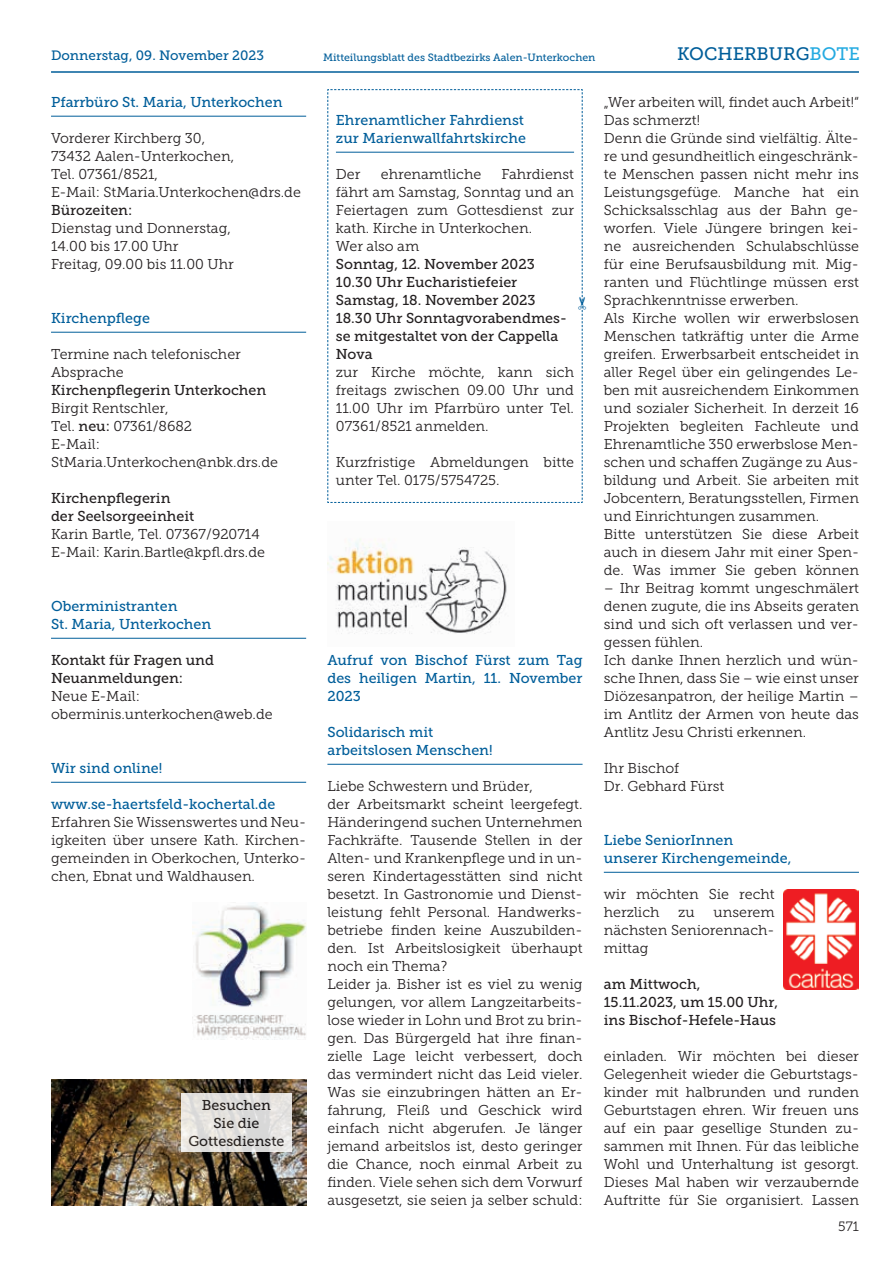
<style>
.page{position:relative;width:893px;height:1263px;background:#fff}
.page>*{position:absolute;margin:0;border:0;box-sizing:border-box;transform-origin:0 0}
.t1{font:18px "Museo Slab 500";color:#005e9a}
.t2{font:14.25px/18px "Museo Slab 300";color:#231f20}
.t3{font:14.25px/18px "Museo Slab 500";color:#231f20}
.t4{font:14.25px/18px "Museo Slab 500";color:#005e9a}
.t5{font:13.5px "Museo Slab 500";color:#005e9a}
.t6{font:13.5px "Museo Slab 300";color:#231f20}
.t7{font:10.5px "Museo Slab 500";color:#005e9a}
.s1{color:#24aae1}
.s2{font-family:"Museo Slab 500"}
</style>
<div class="page">
<hr style="left:51px;top:71px;width:808px;height:2px;background:#005e9a">
<hr style="left:51px;top:116px;width:255px;height:1px;background:#005e9a">
<hr style="left:51px;top:332px;width:255px;height:1px;background:#005e9a">
<hr style="left:51px;top:638px;width:255px;height:1px;background:#005e9a">
<hr style="left:51px;top:782px;width:255px;height:1px;background:#005e9a">
<hr style="left:327px;top:764px;width:256px;height:1px;background:#005e9a">
<hr style="left:604px;top:872px;width:255px;height:1px;background:#005e9a">
<img style="left:327px;top:539px;width:180px;height:95px">
<img style="left:783px;top:890px;width:76px;height:99px">
<img style="left:193px;top:903px;width:113px;height:137px">
<img style="left:51px;top:1079px;width:255px;height:126px">
<svg style="left:181px;top:1093px;width:111px;height:58px;background:#e2e1de"></svg>
<svg style="left:327px;top:89px;width:256px;height:414px"></svg>
<p class="t5" style="left:51px;top:48px;width:215px">Donnerstag, 09. November 2023</p>
<p class="t7" style="left:323px;top:51px;width:274px">Mitteilungsblatt des Stadtbezirks Aalen-Unterkochen</p>
<p class="t1" style="left:677px;top:44px;width:184px">KOCHERBURG<span class="s1">BOTE</span></p>
<p class="t4" style="left:51px;top:93px;width:233px">Pfarrbüro St. Maria, Unterkochen</p>
<p class="t2" style="left:51px;top:129px;width:251px">Vorderer Kirchberg 30,<br>73432 Aalen-Unterkochen,<br>Tel. 07361/8521,<br>E-Mail: StMaria.Unterkochen@drs.de</p>
<p class="t3" style="left:51px;top:201px;width:83px">Bürozeiten:</p>
<p class="t2" style="left:51px;top:219px;width:184px">Dienstag und Donnerstag,<br>14.00 bis 17.00 Uhr<br>Freitag, 09.00 bis 11.00 Uhr</p>
<p class="t4" style="left:51px;top:309px;width:100px">Kirchenpflege</p>
<p class="t2" style="left:51px;top:345px;width:191px">Termine nach telefonischer<br>Absprache</p>
<p class="t3" style="left:51px;top:381px;width:217px">Kirchenpflegerin Unterkochen</p>
<p class="t2" style="left:51px;top:399px;width:228px">Birgit Rentschler,<br>Tel. <span class="s2">neu:</span> 07361/8682<br>E-Mail:<br>StMaria.Unterkochen@nbk.drs.de</p>
<p class="t3" style="left:51px;top:489px;width:145px">Kirchenpflegerin der Seelsorgeeinheit</p>
<p class="t2" style="left:51px;top:525px;width:215px">Karin Bartle, Tel. 07367/920714<br>E-Mail: Karin.Bartle@kpfl.drs.de</p>
<p class="t4" style="left:51px;top:597px;width:162px">Oberministranten<br>St. Maria, Unterkochen</p>
<p class="t3" style="left:51px;top:651px;width:165px">Kontakt für Fragen und<br>Neuanmeldungen:</p>
<p class="t2" style="left:51px;top:687px;width:223px">Neue E-Mail: oberminis.unterkochen@web.de</p>
<p class="t4" style="left:51px;top:759px;width:113px">Wir sind online!</p>
<p class="t4" style="left:51px;top:795px;width:226px">www.se-haertsfeld-kochertal.de</p>
<p class="t2" style="left:51px;top:813px;width:257px;text-align:justify">Erfahren Sie Wissenswertes und Neu&shy;igkeiten über unsere Kath. Kirchen&shy;gemeinden in Oberkochen, Unterko&shy;chen, Ebnat und Waldhausen.</p>
<p class="t3" style="left:188px;top:1096px;width:98px;text-align:center">Besuchen<br>Sie die<br>Gottesdienste</p>
<p class="t4" style="left:336px;top:111px;width:192px">Ehrenamtlicher Fahrdienst zur Marienwallfahrtskirche</p>
<p class="t2" style="left:336px;top:165px;width:26px">Der</p>
<p class="t2" style="left:381px;top:165px;width:102px">ehrenamtliche</p>
<p class="t2" style="left:336px;top:165px;width:240px;text-indent:166px">Fahrdienst fährt am Samstag, Sonntag und an<br>Feiertagen zum Gottesdienst zur kath. Kirche in Unterkochen.<br>Wer also am</p>
<p class="t3" style="left:336px;top:255px;width:232px">Sonntag, 12. November 2023<br>10.30 Uhr Eucharistiefeier<br>Samstag, 18. November 2023<br>18.30 Uhr Sonntagvorabendmes&shy;se mitgestaltet von der Cappella<br>Nova</p>
<p class="t2" style="left:336px;top:363px;width:240px;text-align:justify">zur Kirche möchte, kann sich freitags zwischen 09.00 Uhr und 11.00 Uhr im Pfarrbüro unter Tel.<br>07361/8521 anmelden.</p>
<p class="t2" style="left:336px;top:453px;width:240px">Kurzfristige Abmeldungen bitte unter Tel. 0175/5754725.</p>
<p class="t4" style="left:327px;top:651px;width:257px;text-align:justify">Aufruf von Bischof Fürst zum Tag des heiligen Martin, 11. November 2023</p>
<p class="t4" style="left:327px;top:723px;width:167px">Solidarisch mit arbeitslosen Menschen!</p>
<p class="t2" style="left:327px;top:777px;width:257px">Liebe Schwestern und Brüder,<br>der Arbeitsmarkt scheint leergefegt.<br>Händeringend suchen Unternehmen Fachkräfte. Tausende Stellen in der Alten- und Krankenpflege und in un&shy;seren Kindertagesstätten sind nicht besetzt. In Gastronomie und Dienst&shy;leistung fehlt Personal. Handwerks&shy;betriebe finden keine Auszubilden&shy;den. Ist Arbeitslosigkeit überhaupt noch ein Thema?<br>Leider ja. Bisher ist es viel zu wenig gelungen, vor allem Langzeitarbeits&shy;lose wieder in Lohn und Brot zu brin&shy;gen. Das Bürgergeld hat ihre finan&shy;zielle Lage leicht verbessert, doch das vermindert nicht das Leid vieler.<br>Was sie einzubringen hätten an Er&shy;fahrung, Fleiß und Geschick wird einfach nicht abgerufen. Je länger jemand arbeitslos ist, desto geringer die Chance, noch einmal Arbeit zu finden. Viele sehen sich dem Vorwurf ausgesetzt, sie seien ja selber schuld:</p>
<p class="t2" style="left:604px;top:93px;width:257px">„Wer arbeiten will, findet auch Arbeit!“ Das schmerzt!<br>Denn die Gründe sind vielfältig. Älte&shy;re und gesundheitlich eingeschränk&shy;te Menschen passen nicht mehr ins Leistungsgefüge. Manche hat ein Schicksalsschlag aus der Bahn ge&shy;worfen. Viele Jüngere bringen kei&shy;ne ausreichenden Schulabschlüsse für eine Berufsausbildung mit. Mig&shy;ranten und Flüchtlinge müssen erst Sprachkenntnisse erwerben.<br>Als Kirche wollen wir erwerbslosen Menschen tatkräftig unter die Arme greifen. Erwerbsarbeit entscheidet in aller Regel über ein gelingendes Le&shy;ben mit ausreichendem Einkommen und sozialer Sicherheit. In derzeit 16<br>Projekten begleiten Fachleute und Ehrenamtliche 350 erwerbslose Men&shy;schen und schaffen Zugänge zu Aus&shy;bildung und Arbeit. Sie arbeiten mit Jobcentern, Beratungsstellen, Firmen und Einrichtungen zusammen.<br>Bitte unterstützen Sie diese Arbeit auch in diesem Jahr mit einer Spen&shy;de. Was immer Sie geben können</p>
<p class="t2" style="left:604px;top:579px;width:257px">– Ihr Beitrag kommt ungeschmälert denen zugute, die ins Abseits geraten sind und sich oft verlassen und ver&shy;gessen fühlen.<br>Ich danke Ihnen herzlich und wün&shy;sche Ihnen, dass Sie – wie einst unser<br>Diözesanpatron, der heilige Martin – im Antlitz der Armen von heute das<br>Antlitz Jesu Christi erkennen.</p>
<p class="t2" style="left:604px;top:759px;width:122px">Ihr Bischof<br>Dr. Gebhard Fürst</p>
<p class="t4" style="left:604px;top:831px;width:189px">Liebe SeniorInnen<br>unserer Kirchengemeinde,</p>
<p class="t2" style="left:604px;top:885px;width:172px">wir möchten Sie recht herzlich</p>
<p class="t2" style="left:604px;top:903px;width:172px;text-align:justify;text-indent:110px">unserem nächsten Seniorennach&shy;mittag</p>
<p class="t3" style="left:604px;top:975px;width:176px">am Mittwoch,<br>15.11.2023, um 15.00 Uhr, ins Bischof-Hefele-Haus</p>
<p class="t2" style="left:604px;top:1047px;width:257px;text-align:justify">einladen. Wir möchten bei dieser Gelegenheit wieder die Geburtstags&shy;kinder mit halbrunden und runden Geburtstagen ehren. Wir freuen uns auf ein paar gesellige Stunden zu&shy;sammen mit Ihnen. Für das leibliche Wohl und Unterhaltung ist gesorgt.<br>Dieses Mal haben wir verzaubernde Auftritte für Sie organisiert. Lassen</p>
<p class="t2" style="left:678px;top:903px;width:18px">zu</p>
<p class="t6" style="left:838px;top:1218px;width:22px">571</p>
</div>
